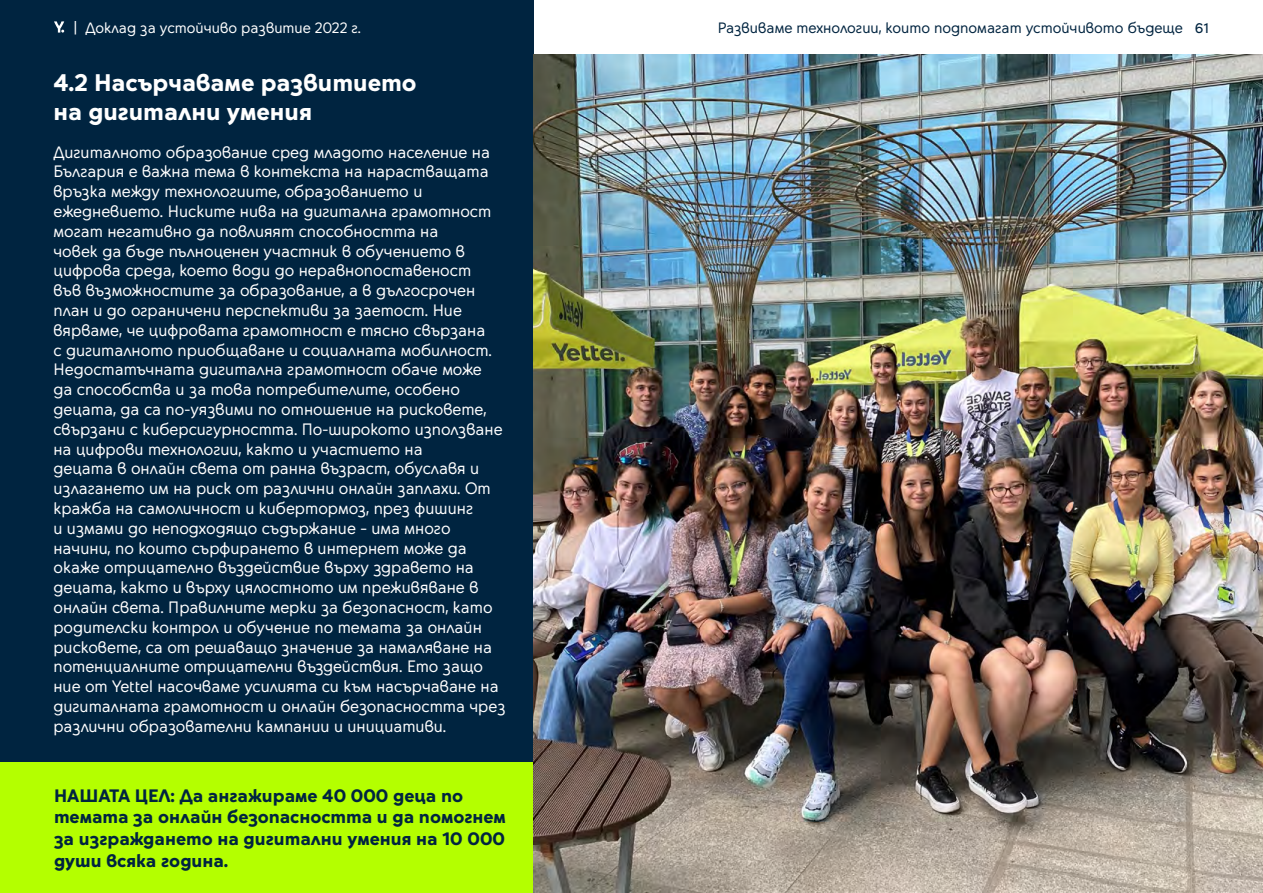
<style>
.page{position:relative;width:1263px;height:893px;background:#fff}
.page>*{position:absolute;margin:0;border:0;box-sizing:border-box;transform-origin:0 0}
.t1{font:700 24px/28.8px "Yettel";color:#fff}
.t2{font:700 18px/21.6px "Yettel";color:#002440}
.t3{font:300 16.5px/19.8px "Yettel";color:#fff}
.t4{font:300 15px "Yettel";color:#002440}
.t5{font:300 15px "Yettel";color:#fff}
.s1{font-family:"Sofia Pro";font-weight:400}
</style>
<div class="page">
<div style="left:0;top:0;width:534px;height:763px;background:#002440"></div>
<div style="left:0;top:763px;width:540px;height:130px;background:#b4ff00"></div>
<img style="left:534px;top:54px;width:729px;height:839px">
<svg style="left:54px;top:21px;width:10px;height:12px"></svg>
<p class="t5" style="left:74px;top:19px;width:289px">| Доклад за устойчиво развитие 2022 г.</p>
<p class="t4" style="left:718px;top:19px;width:493px">Развиваме технологии, които подпомагат устойчивото бъдеще <span class="s1">61</span></p>
<h1 class="t1" style="left:53px;top:69px;width:365px">4.2 Насърчаваме развитието на дигитални умения</h1>
<p class="t3" style="left:53px;top:142px;width:454px">Дигиталното образование сред младото население на България е важна тема в контекста на нарастващата връзка между технологиите, образованието и ежедневието. Ниските нива на дигитална грамотност могат негативно да повлияят способността на<br>човек да бъде пълноценен участник в обучението в цифрова среда, което води до неравнопоставеност<br>във възможностите за образование, а в дългосрочен план и до ограничени перспективи за заетост. Ние вярваме, че цифровата грамотност е тясно свързана<br>с дигиталното приобщаване и социалната мобилност.<br>Недостатъчната дигитална грамотност обаче може<br>да способства и за това потребителите, особено децата, да са по-уязвими по отношение на рисковете, свързани с киберсигурността. По-широкото използване на цифрови технологии, както и участието на<br>децата в онлайн света от ранна възраст, обуславя и излагането им на риск от различни онлайн заплахи. От кражба на самоличност и кибертормоз, през фишинг<br>и измами до неподходящо съдържание – има много начини, по които сърфирането в интернет може да окаже отрицателно въздействие върху здравето на децата, както и върху цялостното им преживяване в онлайн света. Правилните мерки за безопасност, като родителски контрол и обучение по темата за онлайн рисковете, са от решаващо значение за намаляване на потенциалните отрицателни въздействия. Ето защо ние от Yettel насочваме усилията си към насърчаване на дигиталната грамотност и онлайн безопасността чрез различни образователни кампании и инициативи.</p>
<p class="t2" style="left:54px;top:785px;width:453px">НАШАТА ЦЕЛ: Да ангажираме 40 000 деца по темата за онлайн безопасността и да помогнем за изграждането на дигитални умения на 10 000 души всяка година.</p>
</div>
